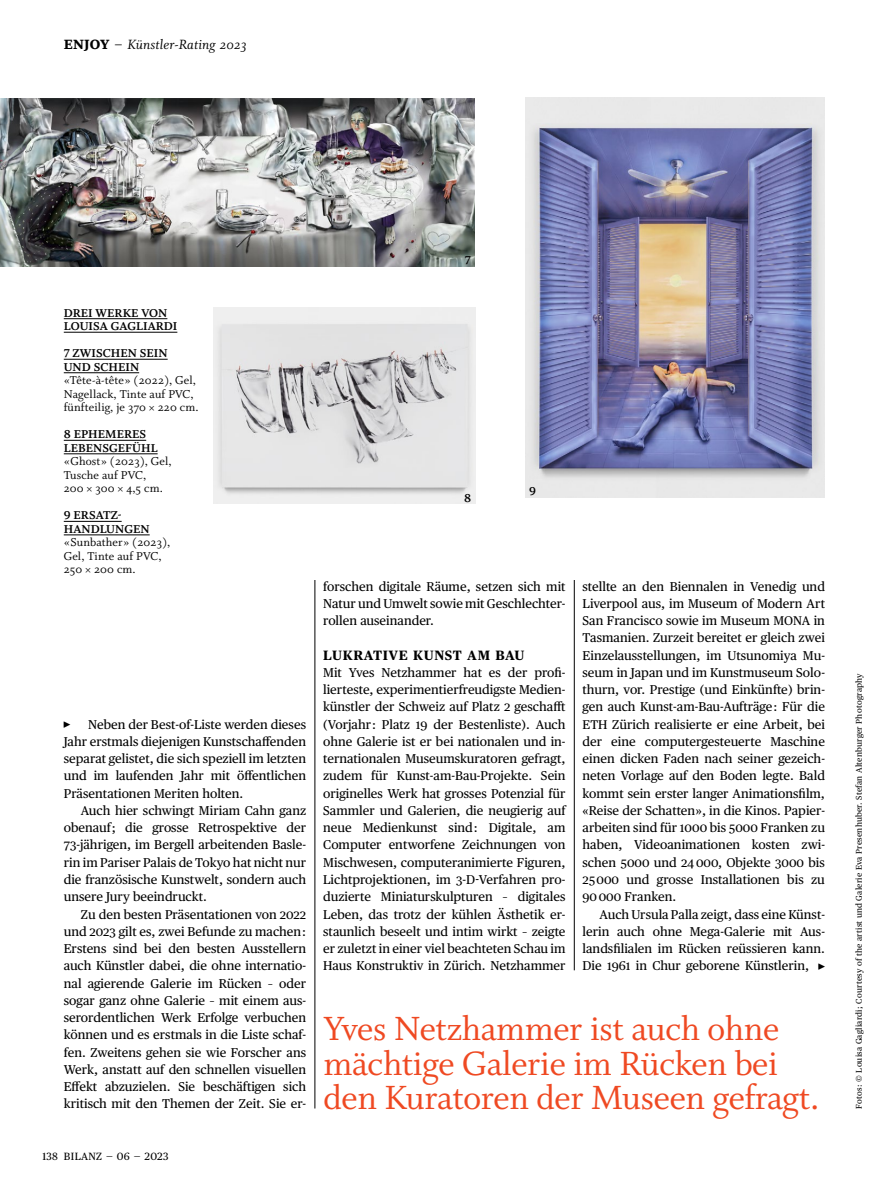
<style>
.page{position:relative;width:893px;height:1200px;background:#fff}
.page>*{position:absolute;margin:0;border:0;box-sizing:border-box;transform-origin:0 0}
._330_Lead_30_WhitRom{font:37.5px/34.5px "Whitman";letter-spacing:-.01em;color:#ef4922}
._100_RubTit_klein_x0{font:italic 15px "Whitman";letter-spacing:.01em;color:#000}
._630_ZT_GS_x09{font:700 13.5px "Publico Text";letter-spacing:.04em;color:#000}
._500_GS_ohne_Einzug{font:12.75px/17.2px "Publico Text";color:#000;text-align:justify}
._500_GS_mit_Einzug_x{font:12.75px/17.2px "Publico Text";color:#000;text-align:justify}
._830_Legi_8_5_WhitRo{font:12.75px/13.5px "Whitman";letter-spacing:.01em;color:#000}
._830_Legi_8_5_WhitRo-2{font:700 12.75px/13.5px "Whitman";letter-spacing:.005em;color:#000}
.t1{font:10.5px "Publico Text";letter-spacing:.035em;color:#000}
._400_Fotobyline_x12{font:8.25px "Publico Text";letter-spacing:.025em;color:#000}
._500_GS_ohne_Einzug-2{font:6px "Carta Std";color:#000}
.s1{font-weight:900;font-style:normal}
.s2{font-size:12.6px}
</style>
<div class="page">
<hr style="left:64px;top:318px;width:103px;height:1px;background:#000">
<hr style="left:64px;top:332px;width:113px;height:1px;background:#000">
<hr style="left:64px;top:359px;width:104px;height:1px;background:#000">
<hr style="left:64px;top:372px;width:75px;height:1px;background:#000">
<hr style="left:64px;top:440px;width:82px;height:1px;background:#000">
<hr style="left:64px;top:453px;width:94px;height:1px;background:#000">
<hr style="left:64px;top:521px;width:58px;height:1px;background:#000">
<hr style="left:64px;top:534px;width:86px;height:1px;background:#000">
<hr style="left:574px;top:580px;width:1px;height:390px;background:#000">
<hr style="left:315px;top:580px;width:1px;height:528px;background:#000">
<img style="left:526px;top:98px;width:299px;height:399px">
<img style="left:0;top:98px;width:475px;height:169px">
<img style="left:214px;top:308px;width:262px;height:196px">
<p class="_100_RubTit_klein_x0" style="left:64px;top:36px;width:184px"><span class="s1">ENJOY</span> – Künstler-Rating 2023</p>
<p class="_830_Legi_8_5_WhitRo-2" style="left:465px;top:254px;width:7px">7</p>
<p class="_830_Legi_8_5_WhitRo-2" style="left:64px;top:306px;width:115px">DREI WERKE VON<br>LOUISA GAGLIARDI</p>
<p class="_830_Legi_8_5_WhitRo-2" style="left:64px;top:346px;width:105px">7 ZWISCHEN SEIN<br>UND SCHEIN</p>
<p class="_830_Legi_8_5_WhitRo" style="left:64px;top:373px;width:134px">«Tête-à-tête» (2022), Gel,<br>Nagellack, Tinte auf PVC,</p>
<p class="_830_Legi_8_5_WhitRo" style="left:64px;top:400px;width:136px">fünfteilig, je 370×220 cm.</p>
<p class="_830_Legi_8_5_WhitRo-2" style="left:64px;top:427px;width:95px">8 EPHEMERES<br>LEBENSGEFÜHL</p>
<p class="_830_Legi_8_5_WhitRo" style="left:64px;top:454px;width:109px">«Ghost» (2023), Gel,<br>Tusche auf PVC,</p>
<p class="_830_Legi_8_5_WhitRo" style="left:64px;top:481px;width:101px">200×300×4,5 cm.</p>
<p class="_830_Legi_8_5_WhitRo-2" style="left:64px;top:508px;width:87px">9 ERSATZ-<br>HANDLUNGEN</p>
<p class="_830_Legi_8_5_WhitRo" style="left:64px;top:535px;width:108px">«Sunbather» (2023),<br>Gel, Tinte auf PVC,</p>
<p class="_830_Legi_8_5_WhitRo" style="left:64px;top:562px;width:73px">250×200 cm.</p>
<p class="_500_GS_mit_Einzug_x" style="left:64px;top:714px;width:244px;text-indent:24px">Neben der Best-of-Liste werden dieses Jahr erstmals diejenigen Kunstschaffenden separat gelistet, die sich speziell im letzten und im laufenden Jahr mit öffentlichen Präsentationen Meriten holten.</p>
<p class="_500_GS_mit_Einzug_x" style="left:64px;top:800px;width:244px;text-indent:17px">Auch hier schwingt Miriam Cahn ganz obenauf; die grosse Retrospektive der 73-jährigen, im Bergell arbeitenden Basle&shy;rin im Pariser Palais de Tokyo hat nicht nur die französische Kunstwelt, sondern auch unsere Jury beeindruckt.</p>
<p class="_500_GS_mit_Einzug_x" style="left:64px;top:904px;width:244px;text-indent:17px">Zu den besten Präsentationen von 2022 und 2023 gilt es, zwei Befunde zu machen:<br>Erstens sind bei den besten Ausstellern auch Künstler dabei, die ohne internatio&shy;nal agierende Galerie im Rücken – oder sogar ganz ohne Galerie – mit einem aus&shy;serordentlichen Werk Erfolge verbuchen können und es erstmals in die Liste schaf&shy;fen. Zweitens gehen sie wie Forscher ans Werk, anstatt auf den schnellen visuellen Effekt abzuzielen. Sie beschäftigen sich kritisch mit den Themen der Zeit. Sie er-</p>
<p class="_500_GS_ohne_Einzug-2" style="left:64px;top:721px;width:8px">•</p>
<p class="t1" style="left:43px;top:1148px;width:17px">138</p>
<p class="t1" style="left:64px;top:1148px;width:106px">BILANZ — 06 — 2023</p>
<p class="_830_Legi_8_5_WhitRo-2" style="left:464px;top:491px;width:9px">8</p>
<p class="_830_Legi_8_5_WhitRo-2" style="left:529px;top:484px;width:8px">9</p>
<p class="_500_GS_mit_Einzug_x" style="left:323px;top:576px;width:244px">forschen digitale Räume, setzen sich mit Natur und Umwelt sowie mit Geschlechter&shy;rollen auseinander.</p>
<p class="_630_ZT_GS_x09" style="left:323px;top:644px;width:203px">LUKRATIVE KUNST AM BAU</p>
<p class="_500_GS_ohne_Einzug" style="left:323px;top:662px;width:244px">Mit Yves Netzhammer hat es der profi&shy;lierteste, experimentierfreudigste Medien&shy;künstler der Schweiz auf Platz 2 geschafft (Vorjahr: Platz 19 der Bestenliste). Auch ohne Galerie ist er bei nationalen und in&shy;ternationalen Museumskuratoren gefragt, zudem für Kunst-am-Bau-Projekte. Sein originelles Werk hat grosses Potenzial für Sammler und Galerien, die neugierig auf neue Medienkunst sind: Digitale, am Computer entworfene Zeichnungen von Mischwesen, computeranimierte Figuren, Lichtprojektionen, im 3-D-Verfahren pro&shy;duzierte Miniaturskulpturen – digitales Leben, das trotz der kühlen Ästhetik er&shy;staunlich beseelt und intim wirkt – zeigte er zuletzt in einer viel beachteten Schau im Haus Konstruktiv in Zürich. Netzhammer</p>
<p class="_500_GS_ohne_Einzug" style="left:583px;top:576px;width:244px">stellte an den Biennalen in Venedig und Liverpool aus, im Museum of Modern Art San Francisco sowie im Museum <span class="s2">MONA</span> in Tasmanien. Zurzeit bereitet er gleich zwei Einzelausstellungen, im Utsunomiya Mu&shy;seum in Japan und im Kunstmuseum Solo&shy;thurn, vor. Prestige (und Einkünfte) brin&shy;gen auch Kunst-am-Bau-Aufträge: Für die <span class="s2">ETH</span> Zürich realisierte er eine Arbeit, bei der eine computergesteuerte Maschine einen dicken Faden nach seiner gezeich&shy;neten Vorlage auf den Boden legte. Bald kommt sein erster langer Animationsfilm, «Reise der Schatten», in die Kinos. Papier&shy;arbeiten sind für 1000 bis 5000 Franken zu haben, Videoanimationen kosten zwi&shy;schen 5000 und 24 000, Objekte 3000 bis 25 000 und grosse Installationen bis zu 90 000 Franken.</p>
<p class="_500_GS_mit_Einzug_x" style="left:583px;top:904px;width:244px;text-indent:17px">Auch Ursula Palla zeigt, dass eine Künst&shy;lerin auch ohne Mega-Galerie mit Aus&shy;landsfilialen im Rücken reüssieren kann.<br>Die 1961 in Chur geborene Künstlerin,</p>
<p class="_500_GS_ohne_Einzug-2" style="left:818px;top:962px;width:8px">•</p>
<p class="_330_Lead_30_WhitRom" style="left:324px;top:1011px;width:497px">Yves Netzhammer ist auch ohne mächtige Galerie im Rücken bei den Kuratoren der Museen gefragt.</p>
<p class="_400_Fotobyline_x12" style="left:853px;top:1108px;width:436px;rotate:-90deg">Fotos: © Louisa Gagliardi; Courtesy of the artist und Galerie Eva Presenhuber. Stefan Altenburger Photography</p>
</div>
